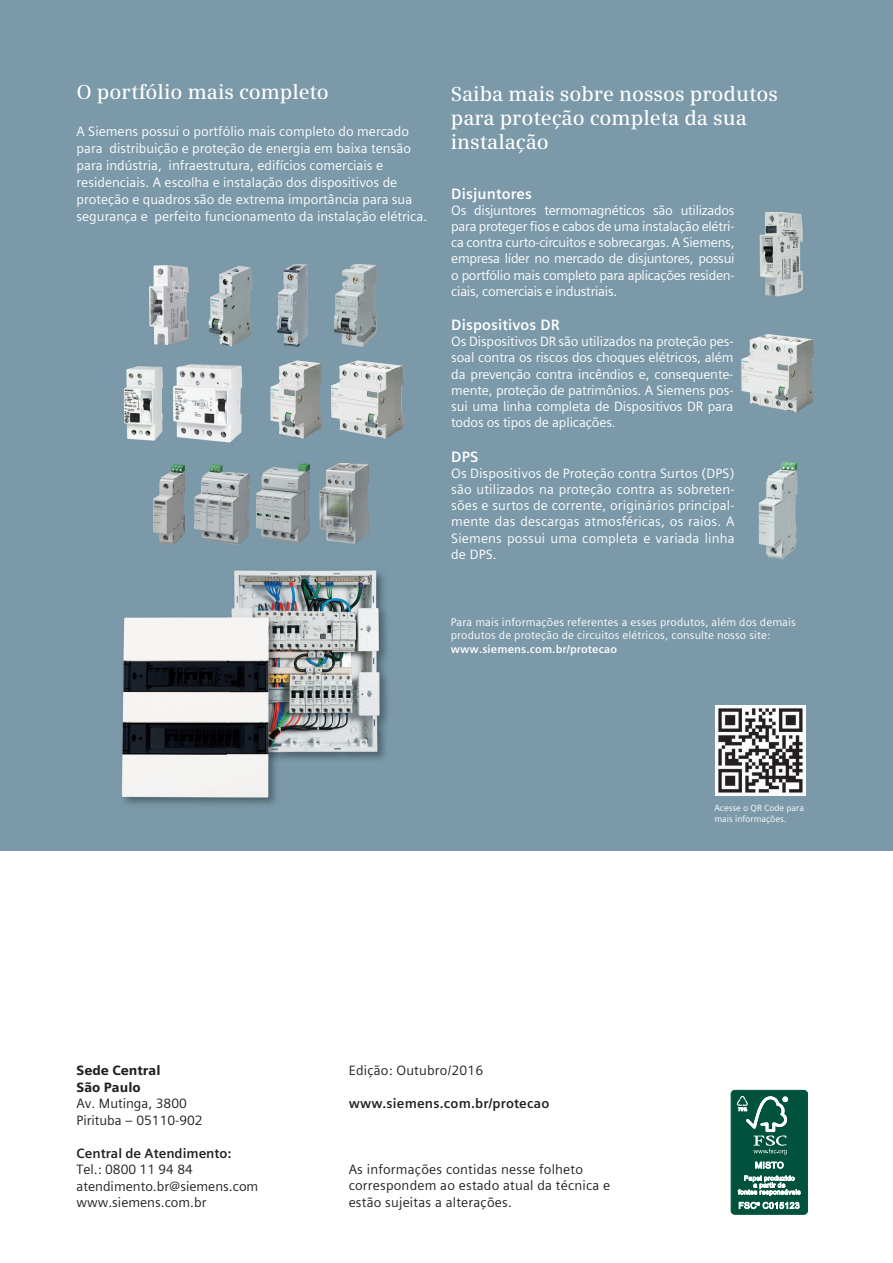
<style>
.page{position:relative;width:893px;height:1263px;background:#fff}
.page>*{position:absolute;margin:0;border:0;box-sizing:border-box;transform-origin:0 0}
.t1{font:600 20.25px/24.3px "Siemens Serif";color:#fff}
.t2{font:700 15px "Siemens Sans";letter-spacing:.01em;color:#fff}
.t3{font:13.5px/16.2px "Siemens Sans";color:#fff;text-align:justify}
.t4{font:13.5px/16.5px "Siemens Sans";letter-spacing:.015em;color:#231f20}
.t5{font:700 13.5px "Siemens Sans";letter-spacing:.005em;color:#231f20}
.t6{font:900 13.5px/16.5px "Siemens Sans";color:#231f20}
.t7{font:11.25px/13.5px "Siemens Sans";letter-spacing:.01em;color:#fff}
.t8{font:700 11.25px "Siemens Sans";letter-spacing:.01em;color:#fff}
.t9{font:9px/10.8px "Siemens Sans";color:#fff}
</style>
<div class="page">
<div style="left:731px;top:1090px;width:76px;height:124px;background:#00523c;border-radius:4px"></div>
<div style="left:731px;top:1090px;width:77px;height:125px;border:1px solid #00523c;border-radius:4px"></div>
<svg style="left:737px;top:1096px;width:51px;height:58px"></svg>
<svg style="left:755px;top:1161px;width:29px;height:8px"></svg>
<svg style="left:738px;top:1175px;width:63px;height:21px"></svg>
<svg style="left:739px;top:1202px;width:61px;height:7px"></svg>
<div style="left:0;top:0;width:893px;height:850px;background:#7b99a9"></div>
<img style="left:149px;top:265px;width:40px;height:80px">
<img style="left:334px;top:264px;width:42px;height:82px">
<img style="left:209px;top:265px;width:44px;height:82px">
<img style="left:276px;top:264px;width:32px;height:82px">
<img style="left:154px;top:464px;width:30px;height:80px">
<img style="left:195px;top:464px;width:54px;height:80px">
<img style="left:319px;top:463px;width:50px;height:80px">
<img style="left:256px;top:464px;width:54px;height:80px">
<img style="left:232px;top:569px;width:152px;height:46px">
<img style="left:278px;top:615px;width:106px;height:146px">
<img style="left:229px;top:609px;width:49px;height:149px">
<img style="left:122px;top:617px;width:106px;height:141px">
<img style="left:121px;top:758px;width:157px;height:47px">
<img style="left:228px;top:617px;width:1px;height:144px">
<img style="left:759px;top:461px;width:38px;height:98px">
<img style="left:759px;top:212px;width:44px;height:85px">
<img style="left:123px;top:364px;width:120px;height:79px">
<img style="left:162px;top:364px;width:4px;height:79px">
<img style="left:270px;top:360px;width:52px;height:79px">
<img style="left:331px;top:360px;width:73px;height:79px">
<img style="left:741px;top:334px;width:73px;height:78px">
<img style="left:715px;top:706px;width:90px;height:90px">
<h1 class="t1" style="left:77px;top:80px;width:254px">O portfólio mais completo</h1>
<p class="t3" style="left:77px;top:123px;width:352px;line-height:17px;text-align:left">A Siemens possui o portfólio mais completo do mercado para distribuição e proteção de energia em baixa tensão para indústria, infraestrutura, edifícios comerciais e residenciais. A escolha e instalação dos dispositivos de proteção e quadros são de extrema importância para sua segurança e perfeito funcionamento da instalação elétrica.</p>
<h1 class="t1" style="left:451px;top:81px;width:329px">Saiba mais sobre nossos produtos para proteção completa da sua instalação</h1>
<p class="t2" style="left:451px;top:185px;width:82px">Disjuntores</p>
<p class="t3" style="left:451px;top:202px;width:285px">Os disjuntores termomagnéticos são utilizados para proteger fios e cabos de uma instalação elétri&shy;ca contra curto-circuitos e sobrecargas. A Siemens, empresa líder no mercado de disjuntores, possui o portfólio mais completo para aplicações residen&shy;ciais, comerciais e industriais.</p>
<p class="t2" style="left:451px;top:316px;width:110px">Dispositivos DR</p>
<p class="t3" style="left:451px;top:334px;width:284px">Os Dispositivos DR são utilizados na proteção pes&shy;soal contra os riscos dos choques elétricos, além da prevenção contra incêndios e, consequente&shy;mente, proteção de patrimônios. A Siemens pos&shy;sui uma linha completa de Dispositivos DR para todos os tipos de aplicações.</p>
<p class="t2" style="left:451px;top:448px;width:29px">DPS</p>
<p class="t3" style="left:451px;top:465px;width:285px">Os Dispositivos de Proteção contra Surtos (DPS) são utilizados na proteção contra as sobreten&shy;sões e surtos de corrente, originários principal&shy;mente das descargas atmosféricas, os raios. A Siemens possui uma completa e variada linha de DPS.</p>
<p class="t7" style="left:451px;top:615px;width:347px">Para mais informações referentes a esses produtos, além dos demais produtos de proteção de circuitos elétricos, consulte nosso site:</p>
<p class="t8" style="left:451px;top:643px;width:168px">www.siemens.com.br/protecao</p>
<p class="t9" style="left:714px;top:802px;width:91px">Acesse o QR Code para mais informações.</p>
<p class="t6" style="left:77px;top:1062px;width:86px">Sede Central<br>São Paulo</p>
<p class="t4" style="left:77px;top:1095px;width:128px">Av. Mutinga, 3800<br>Pirituba – 05110-902</p>
<p class="t5" style="left:77px;top:1145px;width:156px">Central de Atendimento:</p>
<p class="t4" style="left:77px;top:1161px;width:183px">Tel.: 0800 11 94 84 atendimento.br@siemens.com www.siemens.com.br</p>
<p class="t4" style="left:349px;top:1062px;width:136px">Edição: Outubro/2016</p>
<p class="t5" style="left:349px;top:1095px;width:202px">www.siemens.com.br/protecao</p>
<p class="t4" style="left:349px;top:1161px;width:263px">As informações contidas nesse folheto correspondem ao estado atual da técnica e estão sujeitas a alterações.</p>
</div>
